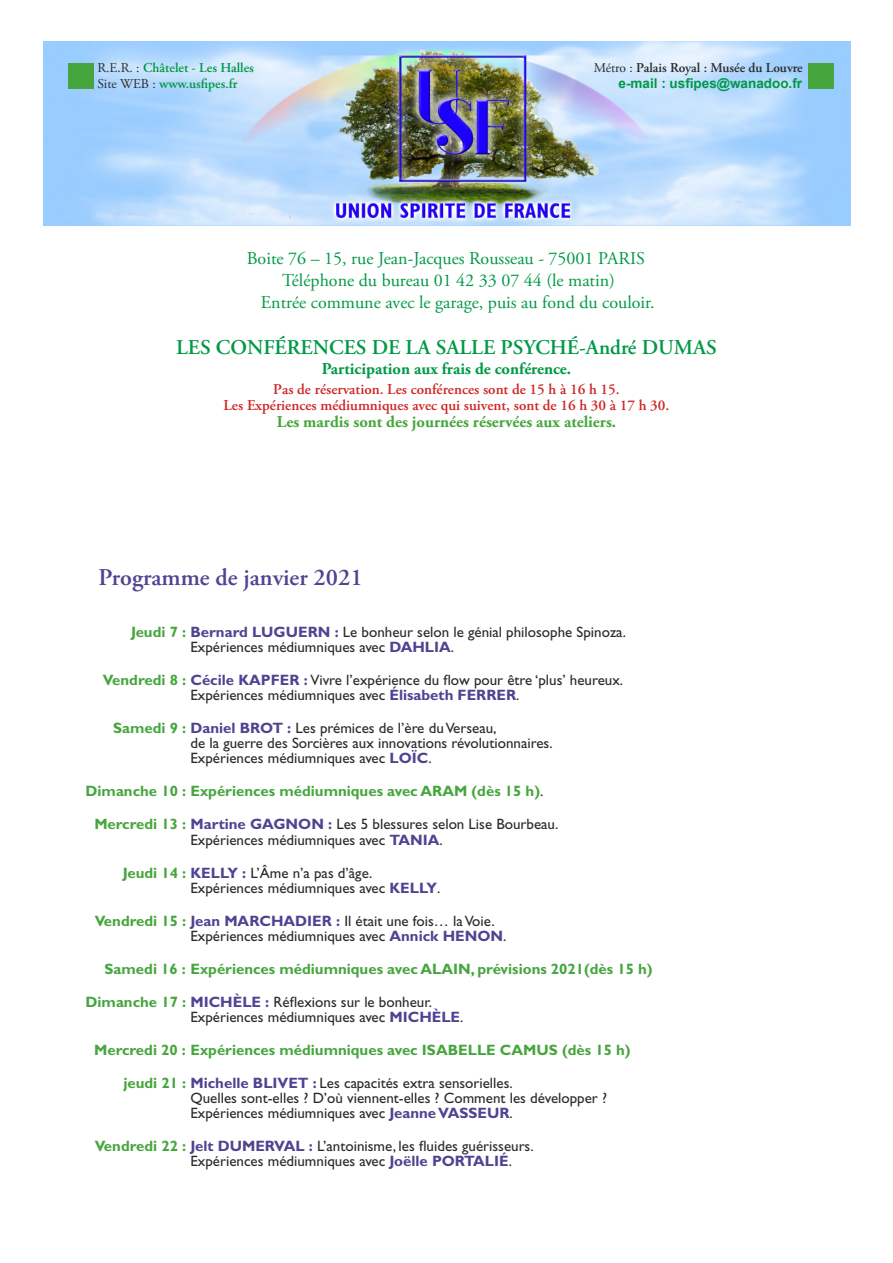
<style>
.page{position:relative;width:893px;height:1263px;background:#fff}
.page>*{position:absolute;margin:0;border:0;box-sizing:border-box;transform-origin:0 0}
.t1{font:600 24px "Adobe Garamond Pro";color:#514392}
.t2{font:600 21px "Adobe Garamond Pro";color:#009946}
.t3{font:18px "Adobe Garamond Pro";color:#009946}
.t4{font:700 16.5px "Adobe Garamond Pro";color:#46a63d}
.t5{font:700 16.5px "Adobe Garamond Pro";color:#009946}
.t6{font:15px/15px "Gill Sans Std";color:#2c2b2a}
.t7{font:700 15px "Gill Sans Std";color:#46a63d}
.t8{font:600 15px/16.5px "Adobe Garamond Pro";color:#ce2728;text-align:center}
.t9{font:600 13.5px "Adobe Garamond Pro";color:#009946}
.t10{font:600 13.5px "Adobe Garamond Pro";color:#2c2b2a}
.t11{font:700 13.5px "Arial";color:#009946}
.s1{font-weight:400;color:#2c2b2a}
.s2{font-weight:400}
.s3{font-weight:700;color:#46a63d}
.s4{font-weight:700;color:#514392}
</style>
<div class="page">
<img style="left:44px;top:42px;width:806px;height:183px">
<div style="left:68px;top:63px;width:26px;height:26px;background:#46a63d"></div>
<div style="left:808px;top:63px;width:25px;height:26px;background:#46a63d"></div>
<p class="t9" style="left:98px;top:62px;width:158px"><span class="s1">R.E.R. :</span> Châtelet - Les Halles</p>
<p class="t10" style="left:594px;top:62px;width:211px"><span class="s2">Métro :</span> Palais Royal : Musée du Louvre</p>
<p class="t9" style="left:98px;top:79px;width:142px"><span class="s1">Site WEB :</span> www.usfipes.fr</p>
<p class="t11" style="left:619px;top:79px;width:185px">e-mail : usfipes@wanadoo.fr</p>
<p class="t3" style="left:247px;top:251px;width:400px">Boite 76 – 15, rue Jean-Jacques Rousseau - 75001 PARIS</p>
<p class="t3" style="left:282px;top:273px;width:334px">Téléphone du bureau 01 42 33 07 44 (le matin)</p>
<p class="t3" style="left:261px;top:294px;width:395px">Entrée commune avec le garage, puis au fond du couloir.</p>
<h2 class="t2" style="left:176px;top:339px;width:542px">LES CONFÉRENCES DE LA SALLE PSYCHÉ-André DUMAS</h2>
<p class="t5" style="left:322px;top:362px;width:251px">Participation aux frais de conférence.</p>
<p class="t8" style="left:224px;top:382px;width:447px">Pas de réservation. Les conférences sont de 15 h à 16 h 15.<br>Les Expériences médiumniques avec qui suivent, sont de 16 h 30 à 17 h 30.</p>
<p class="t4" style="left:277px;top:415px;width:341px">Les mardis sont des journées réservées aux ateliers.</p>
<h1 class="t1" style="left:99px;top:567px;width:266px">Programme de janvier 2021</h1>
<p class="t6" style="left:190px;top:627px;width:437px;text-indent:-59px"><span class="s3">Jeudi 7 :</span> <span class="s4">Bernard LUGUERN :</span> Le bonheur selon le génial philosophe Spinoza.<br>Expériences médiumniques avec <span class="s4">DAHLIA</span>.</p>
<p class="t6" style="left:190px;top:675px;width:434px;text-indent:-88px"><span class="s3">Vendredi 8 :</span> <span class="s4">Cécile KAPFER :</span> Vivre l’expérience du flow pour être ‘plus’ heureux.<br>Expériences médiumniques avec <span class="s4">Élisabeth FERRER</span>.</p>
<p class="t6" style="left:190px;top:723px;width:364px;text-indent:-77px"><span class="s3">Samedi 9 :</span> <span class="s4">Daniel BROT :</span> Les prémices de l’ère du Verseau,<br>de la guerre des Sorcières aux innovations révolutionnaires.<br>Expériences médiumniques avec <span class="s4">LOÏC</span>.</p>
<p class="t7" style="left:86px;top:786px;width:459px">Dimanche 10 : Expériences médiumniques avec ARAM (dès 15 h)<span class="s1">.</span></p>
<p class="t6" style="left:190px;top:819px;width:369px;text-indent:-96px"><span class="s3">Mercredi 13 :</span> <span class="s4">Martine GAGNON :</span> Les 5 blessures selon Lise Bourbeau.<br>Expériences médiumniques avec <span class="s4">TANIA</span>.</p>
<p class="t6" style="left:190px;top:867px;width:251px;text-indent:-68px"><span class="s3">Jeudi 14 :</span> <span class="s4">KELLY :</span> L’Âme n’a pas d’âge.<br>Expériences médiumniques avec <span class="s4">KELLY</span>.</p>
<p class="t6" style="left:190px;top:915px;width:318px;text-indent:-96px"><span class="s3">Vendredi 15 :</span> <span class="s4">Jean MARCHADIER :</span> Il était une fois… la Voie.<br>Expériences médiumniques avec <span class="s4">Annick HENON</span>.</p>
<p class="t7" style="left:105px;top:963px;width:550px">Samedi 16 : Expériences médiumniques avec ALAIN, prévisions 2021(dès 15 h)</p>
<p class="t6" style="left:190px;top:996px;width:274px;text-indent:-105px"><span class="s3">Dimanche 17 :</span> <span class="s4">MICHÈLE :</span> Réflexions sur le bonheur.<br>Expériences médiumniques avec <span class="s4">MICHÈLE</span>.</p>
<p class="t7" style="left:94px;top:1044px;width:538px">Mercredi 20 : Expériences médiumniques avec ISABELLE CAMUS (dès 15 h)</p>
<p class="t6" style="left:190px;top:1077px;width:418px;text-indent:-67px"><span class="s3">jeudi 21 :</span> <span class="s4">Michelle BLIVET :</span> Les capacités extra sensorielles.<br>Quelles sont-elles ? D’où viennent-elles ? Comment les développer ?<br>Expériences médiumniques avec <span class="s4">Jeanne VASSEUR</span>.</p>
<p class="t6" style="left:190px;top:1140px;width:345px;text-indent:-96px"><span class="s3">Vendredi 22 :</span> <span class="s4">Jelt DUMERVAL :</span> L’antoinisme, les fluides guérisseurs.<br>Expériences médiumniques avec <span class="s4">Joëlle PORTALIÉ</span>.</p>
</div>
